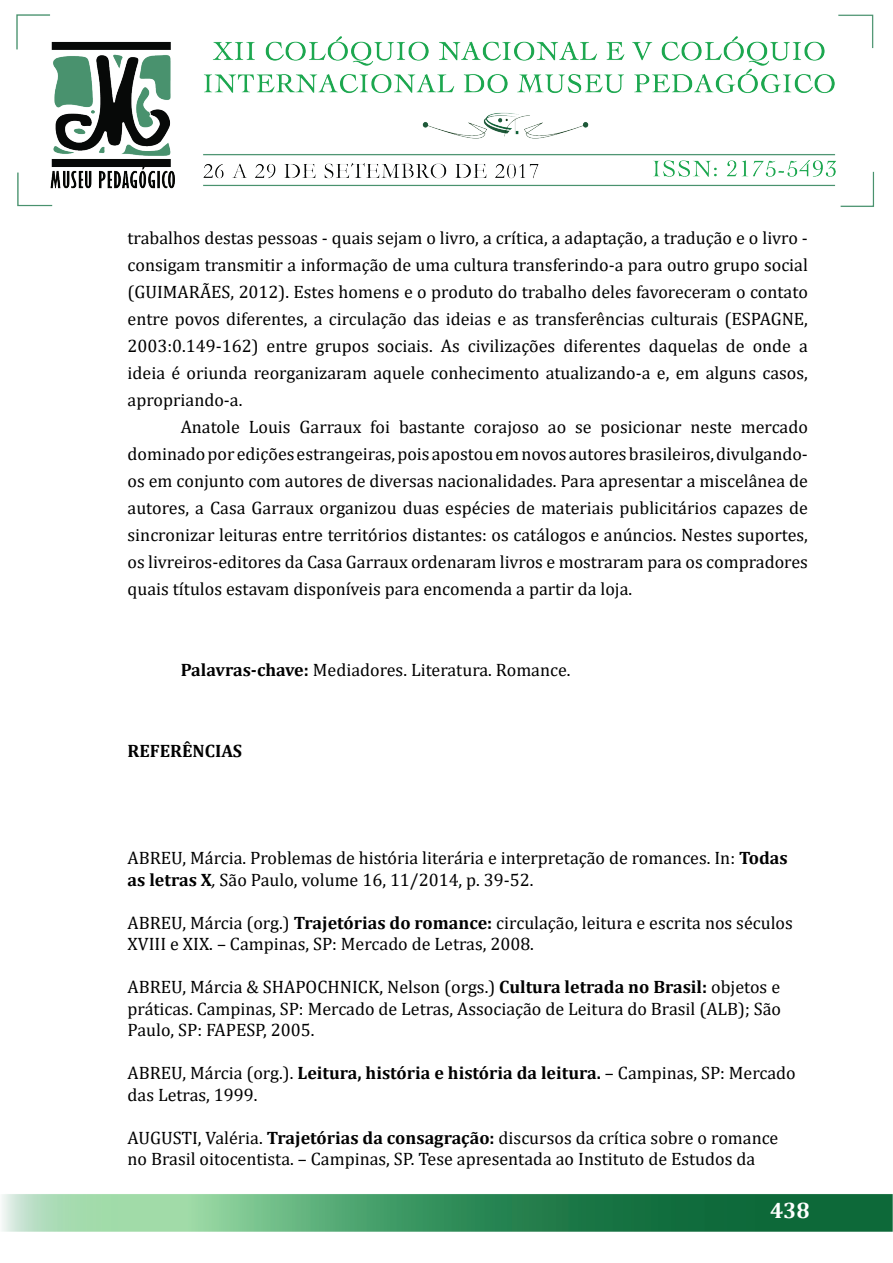
<style>
.page{position:relative;width:893px;height:1263px;background:#fff}
.page>*{position:absolute;margin:0;border:0;box-sizing:border-box;transform-origin:0 0}
.t1{font:700 22.5px "Cambria";color:#fff}
.t2{font:18px/27px "Cambria";color:#000}
.t3{font:700 18px "Cambria";color:#000}
.s1{font-weight:700}
.s2{font-style:italic}
</style>
<div class="page">
<img style="left:2px;top:14px;width:890px;height:1218px">
<p class="t2" style="left:128px;top:224px;width:682px;text-align:justify">trabalhos destas pessoas - quais sejam o livro, a crítica, a adaptação, a tradução e o livro - consigam transmitir a informação de uma cultura transferindo-a para outro grupo social (GUIMARÃES, 2012). Estes homens e o produto do trabalho deles favoreceram o contato entre povos diferentes, a circulação das ideias e as transferências culturais (ESPAGNE, 2003:0.149-162) entre grupos sociais. As civilizações diferentes daquelas de onde a ideia é oriunda reorganizaram aquele conhecimento atualizando-a e, em alguns casos, apropriando-a.</p>
<p class="t2" style="left:128px;top:413px;width:682px;text-align:justify;text-indent:53px">Anatole Louis Garraux foi bastante corajoso ao se posicionar neste mercado dominado por edições estrangeiras, pois apostou em novos autores brasileiros, divulgando&shy;os em conjunto com autores de diversas nacionalidades. Para apresentar a miscelânea de autores, a Casa Garraux organizou duas espécies de materiais publicitários capazes de sincronizar leituras entre territórios distantes: os catálogos e anúncios. Nestes suportes, os livreiros-editores da Casa Garraux ordenaram livros e mostraram para os compradores quais títulos estavam disponíveis para encomenda a partir da loja.</p>
<p class="t2" style="left:181px;top:656px;width:391px"><span class="s1">Palavras-chave:</span> Mediadores. Literatura. Romance.</p>
<p class="t3" style="left:128px;top:738px;width:116px">REFERÊNCIAS</p>
<p class="t2" style="left:128px;top:847px;width:662px;line-height:21.6px">ABREU, Márcia. Problemas de história literária e interpretação de romances. In: <span class="s1">Todas as letras X</span><span class="s2">,</span> São Paulo, volume 16, 11/2014, p. 39-52.</p>
<p class="t2" style="left:128px;top:911px;width:667px;line-height:21.6px">ABREU, Márcia (org.) <span class="s1">Trajetórias do romance:</span> circulação, leitura e escrita nos séculos<br>XVIII e XIX. – Campinas, SP: Mercado de Letras, 2008.</p>
<p class="t2" style="left:128px;top:976px;width:655px;line-height:21.6px;text-align:justify">ABREU, Márcia &amp; SHAPOCHNICK, Nelson (orgs.) <span class="s1">Cultura letrada no Brasil:</span> objetos e práticas. Campinas, SP: Mercado de Letras, Associação de Leitura do Brasil (ALB); São Paulo, SP: FAPESP, 2005.</p>
<p class="t2" style="left:128px;top:1062px;width:670px;line-height:21.6px">ABREU, Márcia (org.). <span class="s1">Leitura, história e história da leitura.</span> – Campinas, SP: Mercado das Letras, 1999.</p>
<p class="t2" style="left:128px;top:1126px;width:652px;line-height:21.6px">AUGUSTI, Valéria. <span class="s1">Trajetórias da consagração:</span> discursos da crítica sobre o romance no Brasil oitocentista. – Campinas, SP. Tese apresentada ao Instituto de Estudos da</p>
<p class="t1" style="left:770px;top:1195px;width:41px">438</p>
</div>
